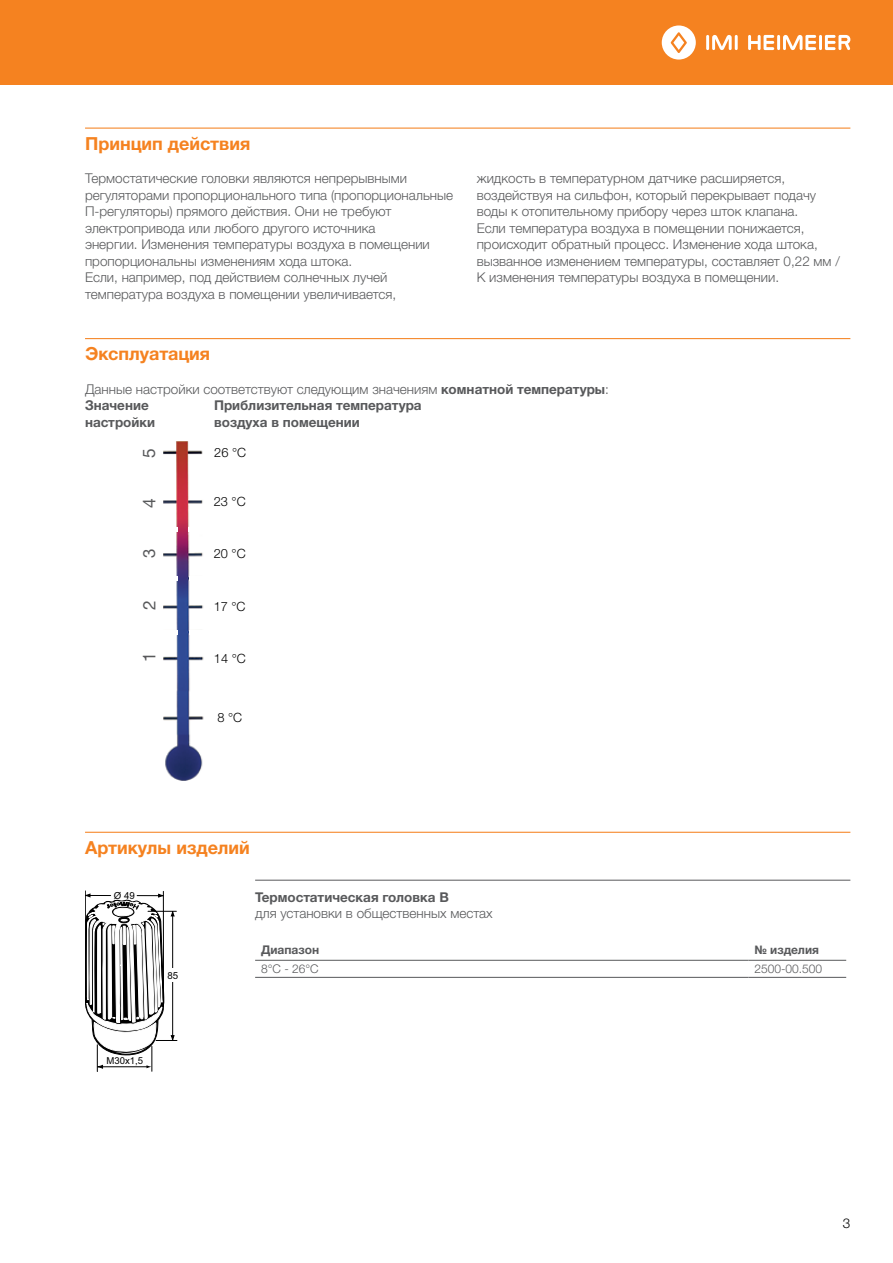
<style>
.page{position:relative;width:893px;height:1263px;background:#fff}
.page>*{position:absolute;margin:0;border:0;box-sizing:border-box;transform-origin:0 0}
.t1{font:700 18px "Helvetica Neue LTW1 G";color:#f58220}
.t2{font:17.55px "Helvetica Neue LT Com";color:#58595b}
.t3{font:17.25px "Helvetica Neue LT Com";color:#58595b}
.t4{font:16.8px "Helvetica Neue LT Com";color:#58595b}
.t5{font:300 13.5px/16.5px "Helvetica Neue LTW1 G";color:#58595b}
.t6{font:700 13.5px "Helvetica Neue LTW1 G";color:#58595b}
.t7{font:300 13.5px "Helvetica Neue LTW1 G";color:#000}
.t8{font:300 12.75px "Helvetica Neue LT Com";color:#000}
.t9{font:300 12px "Helvetica Neue LTW1 G";color:#58595b}
.t10{font:700 12px "Helvetica Neue LTW1 G";color:#58595b}
.t11{font:9.75px "Arial";color:#000}
.t12{font:9.6px "Arial";color:#000}
.s1{font-weight:700}
</style>
<div class="page">
<div style="left:0;top:0;width:893px;height:85px;background:#f58220"></div>
<hr style="left:706px;top:35px;width:3px;height:15px;background:#fff">
<hr style="left:735px;top:35px;width:3px;height:15px;background:#fff">
<svg style="left:712px;top:35px;width:20px;height:15px"></svg>
<svg style="left:662px;top:25px;width:34px;height:35px"></svg>
<hr style="left:777px;top:35px;width:3px;height:15px;background:#fff">
<svg style="left:748px;top:35px;width:26px;height:15px"></svg>
<hr style="left:819px;top:35px;width:3px;height:15px;background:#fff">
<svg style="left:783px;top:35px;width:33px;height:15px"></svg>
<svg style="left:825px;top:35px;width:25px;height:15px"></svg>
<hr style="left:85px;top:128px;width:765px;height:1px;background:#f58220">
<hr style="left:85px;top:338px;width:765px;height:1px;background:#f58220">
<hr style="left:85px;top:832px;width:765px;height:1px;background:#f58220">
<hr style="left:255px;top:880px;width:595px;height:1px;background:#58595b">
<hr style="left:255px;top:960px;width:493px;height:1px;background:#58595b">
<hr style="left:255px;top:977px;width:493px;height:1px;background:#58595b">
<hr style="left:748px;top:960px;width:98px;height:1px;background:#58595b">
<hr style="left:748px;top:977px;width:98px;height:1px;background:#58595b">
<img style="left:163px;top:441px;width:41px;height:340px">
<div style="left:161px;top:527px;width:16px;height:5px;background:#fff"></div>
<div style="left:189px;top:527px;width:16px;height:5px;background:#fff"></div>
<div style="left:189px;top:576px;width:16px;height:5px;background:#fff"></div>
<div style="left:161px;top:576px;width:17px;height:5px;background:#fff"></div>
<div style="left:189px;top:630px;width:16px;height:5px;background:#fff"></div>
<div style="left:162px;top:630px;width:16px;height:5px;background:#fff"></div>
<hr style="left:85px;top:891px;width:1px;height:114px;background:#000">
<hr style="left:163px;top:891px;width:1px;height:115px;background:#000">
<svg style="left:85px;top:892px;width:92px;height:179px"></svg>
<h1 class="t1" style="left:85px;top:132px;width:167px">Принцип действия</h1>
<p class="t5" style="left:85px;top:170px;width:370px">Термостатические головки являются непрерывными регуляторами пропорционального типа (пропорциональные П-регуляторы) прямого действия. Они не требуют электропривода или любого другого источника<br>энергии. Изменения температуры воздуха в помещении пропорциональны изменениям хода штока.<br>Если, например, под действием солнечных лучей температура воздуха в помещении увеличивается,</p>
<p class="t5" style="left:477px;top:170px;width:365px">жидкость в температурном датчике расширяется, воздействуя на сильфон, который перекрывает подачу воды к отопительному прибору через шток клапана.<br>Если температура воздуха в помещении понижается, происходит обратный процесс. Изменение хода штока, вызванное изменением температуры, составляет 0,22 мм / К изменения температуры воздуха в помещении.</p>
<h1 class="t1" style="left:85px;top:343px;width:127px">Эксплуатация</h1>
<p class="t5" style="left:85px;top:381px;width:525px">Данные настройки соответствуют следующим значениям <span class="s1">комнатной температуры</span>:<br><span class="s1">Значение</span></p>
<p class="t6" style="left:214px;top:397px;width:209px">Приблизительная температура</p>
<p class="t6" style="left:85px;top:414px;width:72px">настройки</p>
<p class="t6" style="left:214px;top:414px;width:147px">воздуха в помещении</p>
<p class="t3" style="left:138px;top:458px;width:11px;rotate:-90deg">5</p>
<p class="t2" style="left:138px;top:508px;width:11px;rotate:-90deg">4</p>
<p class="t8" style="left:214px;top:444px;width:33px">26 °C</p>
<p class="t8" style="left:214px;top:493px;width:33px">23 °C</p>
<p class="t4" style="left:139px;top:558px;width:11px;rotate:-90deg">3</p>
<p class="t8" style="left:214px;top:546px;width:33px">20 °C</p>
<p class="t3" style="left:139px;top:610px;width:11px;rotate:-90deg">2</p>
<p class="t8" style="left:214px;top:599px;width:33px">17 °C</p>
<p class="t2" style="left:138px;top:662px;width:11px;rotate:-90deg">1</p>
<p class="t8" style="left:214px;top:650px;width:33px">14 °C</p>
<p class="t8" style="left:217px;top:709px;width:26px">8 °C</p>
<h1 class="t1" style="left:85px;top:836px;width:166px">Артикулы изделий</h1>
<p class="t11" style="left:114px;top:889px;width:23px">Ø 49</p>
<p class="t11" style="left:167px;top:969px;width:12px">85</p>
<p class="t12" style="left:106px;top:1054px;width:38px">M30x1,5</p>
<p class="t6" style="left:255px;top:889px;width:195px">Термостатическая головка B</p>
<p class="t5" style="left:255px;top:905px;width:239px">для установки в общественных местах</p>
<p class="t10" style="left:261px;top:942px;width:60px">Диапазон</p>
<p class="t10" style="left:754px;top:942px;width:66px">№ изделия</p>
<p class="t9" style="left:261px;top:961px;width:59px">8°C - 26°C</p>
<p class="t9" style="left:754px;top:961px;width:69px">2500-00.500</p>
<p class="t7" style="left:843px;top:1215px;width:9px">3</p>
</div>
